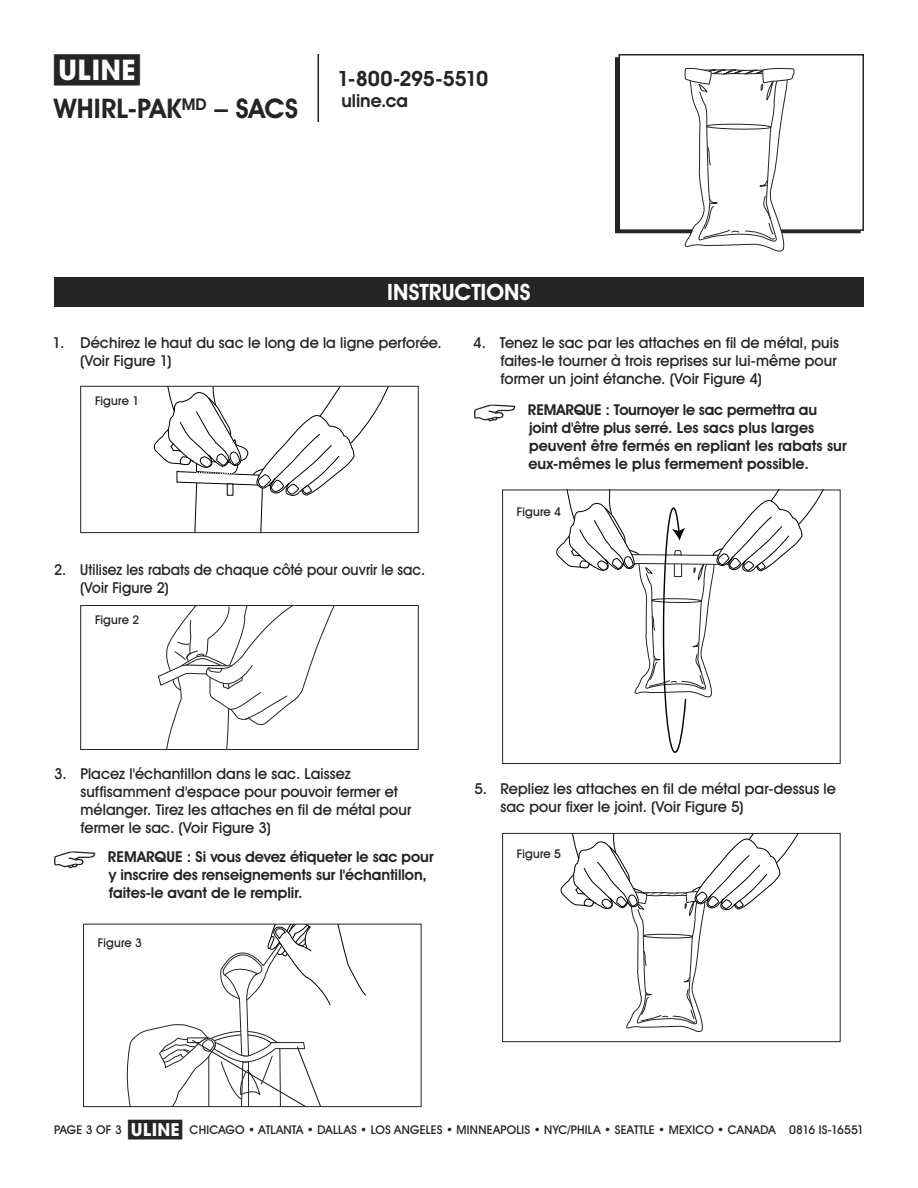
<style>
.page{position:relative;width:918px;height:1188px;background:#fff}
.page>*{position:absolute;margin:0;border:0;box-sizing:border-box;transform-origin:0 0}
.t1{font:700 28.5px "Uline Two Knine";color:#252525}
.t2{font:700 27px "Uline Two Knine";letter-spacing:.005em;color:#252525}
.t3{font:700 22.5px "Uline Two Knine";color:#fff}
.t4{font:700 21px "Uline Two Knine";letter-spacing:-.02em;color:#252525}
.t5{font:700 18px "Uline Two Knine";color:#252525}
.t6{font:15px/18px "Uline Two Knine";letter-spacing:.005em;color:#252525}
.t7{font:700 15px/18px "Uline Two Knine";color:#252525}
.t8{font:15px/18px "Uline Two Knine";letter-spacing:.005em;color:#252525;scale:.96 1}
.t9{font:13.5px "Uline Two Knine";color:#000}
.t10{font:12px "Uline Two Knine";letter-spacing:.015em;color:#252525}
.t11{font:12px "Uline Two Knine";letter-spacing:-.03em;color:#252525}
.s1{font-size:18px}
</style>
<div class="page">
<hr style="left:318px;top:54px;width:1px;height:68px;background:#252525">
<div style="left:619px;top:54px;width:245px;height:177px;border:2px solid #252525"></div>
<svg style="left:684px;top:67px;width:111px;height:185px"></svg>
<div style="left:54px;top:277px;width:810px;height:30px;background:#252525"></div>
<svg style="left:54px;top:851px;width:41px;height:17px"></svg>
<svg style="left:474px;top:404px;width:41px;height:17px"></svg>
<svg style="left:153px;top:388px;width:235px;height:143px"></svg>
<div style="left:80px;top:386px;width:339px;height:147px;border:1px solid #252525"></div>
<svg style="left:126px;top:926px;width:241px;height:179px"></svg>
<div style="left:83px;top:924px;width:339px;height:183px;border:1px solid #252525"></div>
<div style="left:96px;top:931px;width:54px;height:22px;background:#fff"></div>
<svg style="left:556px;top:492px;width:267px;height:261px"></svg>
<div style="left:502px;top:490px;width:339px;height:274px;border:1px solid #252525"></div>
<svg style="left:560px;top:835px;width:238px;height:197px"></svg>
<div style="left:502px;top:833px;width:339px;height:209px;border:1px solid #252525"></div>
<div style="left:515px;top:841px;width:54px;height:24px;background:#fff"></div>
<svg style="left:158px;top:607px;width:176px;height:141px"></svg>
<div style="left:80px;top:605px;width:339px;height:145px;border:1px solid #252525"></div>
<h1 class="t1" style="left:54px;top:52px;width:87px">π</h1>
<h2 class="t2" style="left:54px;top:93px;width:245px">WHIRL-PAK<sup>MD</sup> – SACS</h2>
<h3 class="t4" style="left:337px;top:66px;width:152px">1-800-295-5510</h3>
<p class="t5" style="left:341px;top:90px;width:68px">uline.ca</p>
<h3 class="t3" style="left:387px;top:279px;width:145px">INSTRUCTIONS</h3>
<p class="t6" style="left:80px;top:333px;width:363px;text-indent:-27px">1. Déchirez le haut du sac le long de la ligne perforée. (Voir Figure 1)</p>
<p class="t6" style="left:500px;top:333px;width:340px;text-indent:-27px">4. Tenez le sac par les attaches en fil de métal, puis faites-le tourner à trois reprises sur lui-même pour former un joint étanche. (Voir Figure 4)</p>
<p class="t7" style="left:528px;top:401px;width:320px">REMARQUE : Tournoyer le sac permettra au joint d'être plus serré. Les sacs plus larges peuvent être fermés en repliant les rabats sur eux-mêmes le plus fermement possible.</p>
<p class="t10" style="left:95px;top:394px;width:46px">Figure 1</p>
<p class="t8" style="left:80px;top:560px;width:361px;text-indent:-26px">2. Utilisez les rabats de chaque côté pour ouvrir le sac. (Voir Figure 2)</p>
<p class="t10" style="left:95px;top:613px;width:46px">Figure 2</p>
<p class="t10" style="left:517px;top:504px;width:46px">Figure 4</p>
<p class="t6" style="left:80px;top:765px;width:332px;text-indent:-26px">3. Placez l'échantillon dans le sac. Laissez suffisamment d'espace pour pouvoir fermer et mélanger. Tirez les attaches en fil de métal pour fermer le sac. (Voir Figure 3)</p>
<p class="t7" style="left:108px;top:848px;width:327px">REMARQUE : Si vous devez étiqueter le sac pour y inscrire des renseignements sur l'échantillon, faites-le avant de le remplir.</p>
<p class="t10" style="left:98px;top:935px;width:46px">Figure 3</p>
<p class="t6" style="left:500px;top:779px;width:337px;text-indent:-26px">5. Repliez les attaches en fil de métal par-dessus le sac pour fixer le joint. (Voir Figure 5)</p>
<p class="t10" style="left:517px;top:846px;width:46px">Figure 5</p>
<p class="t10" style="left:128px;top:1122px;width:649px"><span class="s1">π</span> CHICAGO • ATLANTA • DALLAS • LOS ANGELES • MINNEAPOLIS • NYC/PHILA • SEATTLE • MEXICO • CANADA</p>
<p class="t9" style="left:301px;top:1121px;width:60px">Wire Ends</p>
<p class="t10" style="left:54px;top:1122px;width:69px">PAGE 3 OF 3</p>
<p class="t11" style="left:789px;top:1122px;width:76px">0816 IS-16551</p>
</div>
